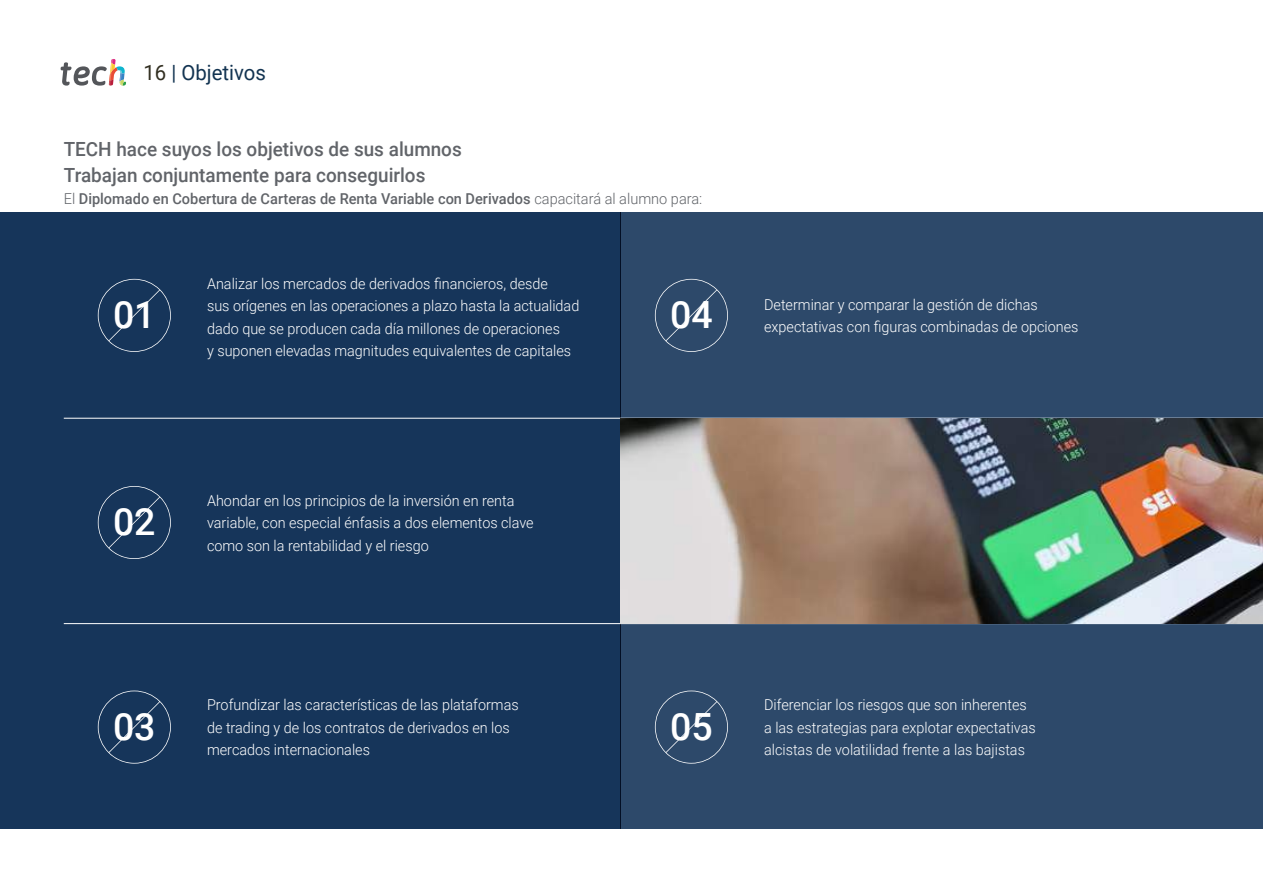
<style>
.page{position:relative;width:1263px;height:893px;background:#fff}
.page>*{position:absolute;margin:0;border:0;box-sizing:border-box;transform-origin:0 0}
.t1{font:500 37.5px "Roboto";color:#fff}
.t2{font:21px "Roboto";color:#123351}
.t3{font:500 19.5px/25.5px "Roboto";color:#616469}
.t4{font:300 15px/22.5px "Roboto";color:#fff;scale:.96 1}
.t5{font:500 15px "Roboto";color:#616469}
.s1{color:#312e20}
.s2{font-weight:300}
</style>
<div class="page">
<div style="left:0;top:213px;width:621px;height:616px;background:#16355a"></div>
<div style="left:621px;top:213px;width:642px;height:616px;background:#2d496a"></div>
<svg style="left:98px;top:279px;width:73px;height:73px"></svg>
<svg style="left:98px;top:486px;width:73px;height:73px"></svg>
<svg style="left:98px;top:691px;width:73px;height:73px"></svg>
<svg style="left:655px;top:279px;width:73px;height:73px"></svg>
<hr style="left:64px;top:418px;width:1199px;height:1px;background:#fff">
<hr style="left:64px;top:623px;width:1199px;height:1px;background:#fff">
<img style="left:621px;top:418px;width:642px;height:206px">
<svg style="left:655px;top:691px;width:73px;height:73px"></svg>
<svg style="left:61px;top:59px;width:65px;height:27px"></svg>
<h2 class="t2" style="left:144px;top:57px;width:124px"><span class="s1">16</span> | Objetivos</h2>
<h3 class="t3" style="left:64px;top:136px;width:400px">TECH hace suyos los objetivos de sus alumnos<br>Trabajan conjuntamente para conseguirlos</h3>
<p class="t5" style="left:64px;top:188px;width:640px"><span class="s2">El</span> Diplomado en Cobertura de Carteras de Renta Variable con Derivados <span class="s2">capacitará al alumno para:</span></p>
<h1 class="t1" style="left:113px;top:288px;width:44px">01</h1>
<p class="t4" style="left:207px;top:271px;width:389px">Analizar los mercados de derivados financieros, desde<br>sus orígenes en las operaciones a plazo hasta la actualidad dado que se producen cada día millones de operaciones<br>y suponen elevadas magnitudes equivalentes de capitales</p>
<h1 class="t1" style="left:670px;top:288px;width:44px">04</h1>
<p class="t4" style="left:764px;top:293px;width:329px">Determinar y comparar la gestión de dichas expectativas con figuras combinadas de opciones</p>
<h1 class="t1" style="left:113px;top:496px;width:44px">02</h1>
<p class="t4" style="left:207px;top:488px;width:342px">Ahondar en los principios de la inversión en renta variable, con especial énfasis a dos elementos clave como son la rentabilidad y el riesgo</p>
<h1 class="t1" style="left:113px;top:700px;width:44px">03</h1>
<p class="t4" style="left:207px;top:693px;width:326px">Profundizar las características de las plataformas de trading y de los contratos de derivados en los mercados internacionales</p>
<h1 class="t1" style="left:670px;top:700px;width:44px">05</h1>
<p class="t4" style="left:764px;top:693px;width:284px">Diferenciar los riesgos que son inherentes a las estrategias para explotar expectativas alcistas de volatilidad frente a las bajistas</p>
</div>
